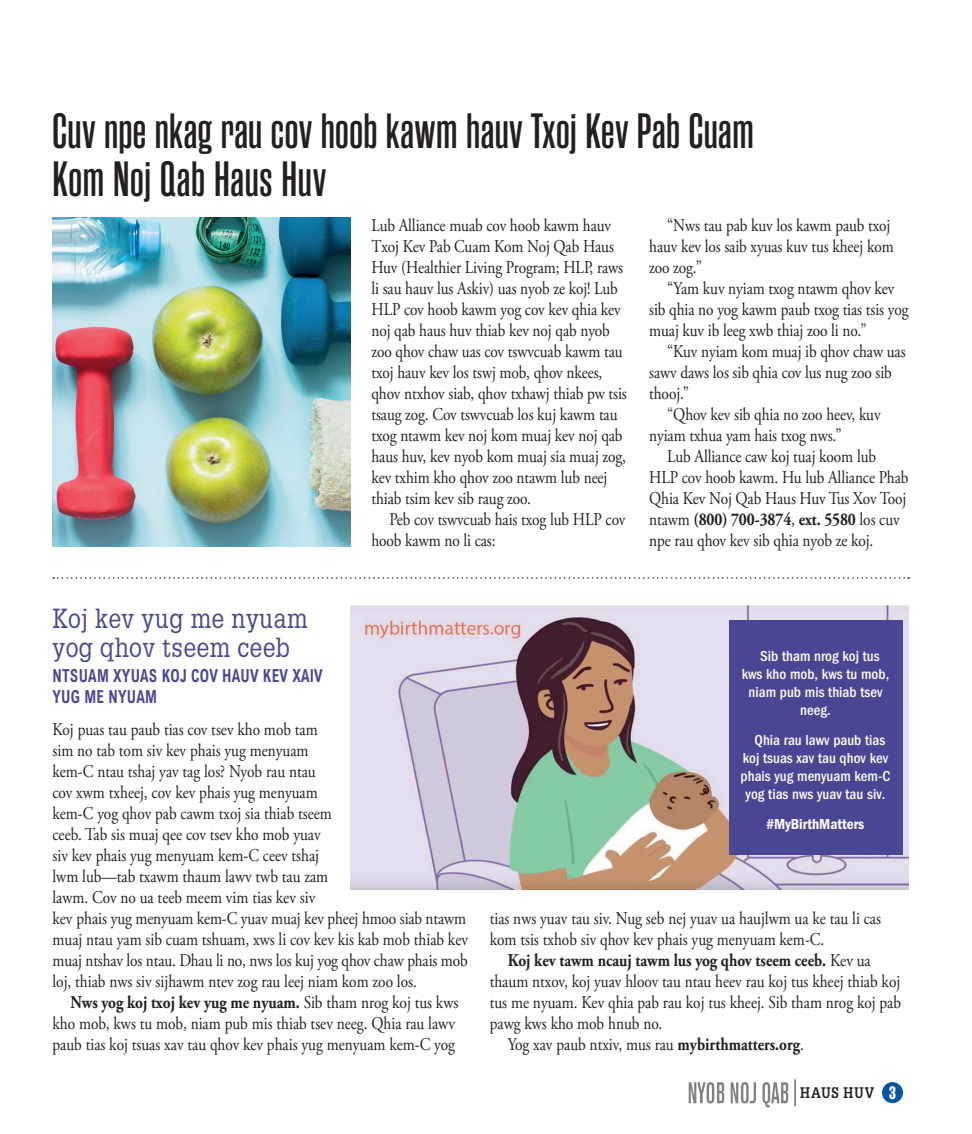
<style>
.page{position:relative;width:972px;height:1134px;background:#fff}
.page>*{position:absolute;margin:0;border:0;box-sizing:border-box;transform-origin:0 0}
._1_HM_HEAD__28-48pt{font:600 49.5px/48px "Rama Gothic M";letter-spacing:.01em;color:#231f20}
._2_HM_HEAD_side_blac{font:27px/28.5px "Glypha LT Std";letter-spacing:.02em;color:#494793;scale:.85 1}
._1_HM_body_no_indent{font:18px/21px "Adobe Garamond Pro";letter-spacing:-.005em;color:#231f20;scale:.85 1}
._1_HM_BODY{font:18px/21px "Adobe Garamond Pro";letter-spacing:-.005em;color:#231f20;scale:.85 1}
._2_HM_head_side_reve{font:700 condensed 18px/21px "Arial MT Std";letter-spacing:.015em;color:#494793;scale:.85 1}
._2_HM_BODY_side_colo{font:500 condensed 15px "ITC Franklin Gothic Std";color:#fff}
._2_HM_BODY_side_colo-2{font:15px "ITC Franklin Gothic Std Dm Cd";color:#fff}
.t1{font:700 15px "Glypha LT Std";letter-spacing:.085em;color:#231f20;scale:.85 1}
.s1{font-weight:700}
.s2{font-family:"Rama Gothic E";font-size:18px;color:#fff}
</style>
<div class="page">
<div style="left:882px;top:1082px;width:21px;height:21px;background:#0753a0;border-radius:50%"></div>
<svg style="left:795px;top:1079px;width:1px;height:27px"></svg>
<svg style="left:689px;top:1082px;width:99px;height:25px"></svg>
<svg style="left:53px;top:577px;width:856px;height:2px"></svg>
<img style="left:351px;top:605px;width:558px;height:284px">
<img style="left:52px;top:217px;width:299px;height:329px">
<div style="left:729px;top:620px;width:174px;height:235px;background:#494793"></div>
<p class="_1_HM_HEAD__28-48pt" style="left:52px;top:108px;width:703px">Cuv npe nkag rau cov hoob kawm hauv Txoj Kev Pab Cuam<br>Kom Noj Qab Haus Huv</p>
<p class="_1_HM_body_no_indent" style="left:371px;top:215px;width:302px">Lub Alliance muab cov hoob kawm hauv Txoj Kev Pab Cuam Kom Noj Qab Haus Huv (Healthier Living Program; HLP, raws li sau hauv lus Askiv) uas nyob ze koj! Lub HLP cov hoob kawm yog cov kev qhia kev noj qab haus huv thiab kev noj qab nyob zoo qhov chaw uas cov tswvcuab kawm tau txoj hauv kev los tswj mob, qhov nkees, qhov ntxhov siab, qhov txhawj thiab pw tsis tsaug zog. Cov tswvcuab los kuj kawm tau txog ntawm kev noj kom muaj kev noj qab haus huv, kev nyob kom muaj sia muaj zog, kev txhim kho qhov zoo ntawm lub neej thiab tsim kev sib raug zoo.</p>
<p class="_1_HM_BODY" style="left:371px;top:509px;width:300px;text-indent:18px">Peb cov tswvcuab hais txog lub HLP cov hoob kawm no li cas:</p>
<p class="_1_HM_BODY" style="left:649px;top:215px;width:289px;text-indent:18px">“Nws tau pab kuv los kawm paub txoj hauv kev los saib xyuas kuv tus kheej kom zoo zog.”</p>
<p class="_1_HM_BODY" style="left:649px;top:278px;width:307px;text-indent:18px">“Yam kuv nyiam txog ntawm qhov kev sib qhia no yog kawm paub txog tias tsis yog muaj kuv ib leeg xwb thiaj zoo li no.”</p>
<p class="_1_HM_BODY" style="left:649px;top:341px;width:303px;text-indent:18px">“Kuv nyiam kom muaj ib qhov chaw uas sawv daws los sib qhia cov lus nug zoo sib thooj.”</p>
<p class="_1_HM_BODY" style="left:649px;top:404px;width:274px;text-indent:18px">“Qhov kev sib qhia no zoo heev, kuv nyiam txhua yam hais txog nws.”</p>
<p class="_1_HM_BODY" style="left:649px;top:446px;width:307px;text-indent:18px">Lub Alliance caw koj tuaj koom lub HLP cov hoob kawm. Hu lub Alliance Phab Qhia Kev Noj Qab Haus Huv Tus Xov Tooj ntawm <span class="s1">(800) 700-3874</span>, <span class="s1">ext. 5580</span> los cuv npe rau qhov kev sib qhia nyob ze koj.</p>
<p class="_2_HM_HEAD_side_blac" style="left:52px;top:604px;width:301px">Koj kev yug me nyuam yog qhov tseem ceeb</p>
<p class="_2_HM_head_side_reve" style="left:52px;top:665px;width:320px">NTSUAM XYUAS KOJ COV HAUV KEV XAIV<br>YUG ME NYUAM</p>
<p class="_1_HM_body_no_indent" style="left:52px;top:719px;width:490px">Koj puas tau paub tias cov tsev kho mob tam<br>sim no tab tom siv kev phais yug menyuam<br>kem-C ntau tshaj yav tag los? Nyob rau ntau<br>cov xwm txheej, cov kev phais yug menyuam<br>kem-C yog qhov pab cawm txoj sia thiab tseem<br>ceeb. Tab sis muaj qee cov tsev kho mob yuav<br>siv kev phais yug menyuam kem-C ceev tshaj<br>lwm lub—tab txawm thaum lawv twb tau zam<br>lawm. Cov no ua teeb meem vim tias kev siv<br>kev phais yug menyuam kem-C yuav muaj kev pheej hmoo siab ntawm muaj ntau yam sib cuam tshuam, xws li cov kev kis kab mob thiab kev muaj ntshav los ntau. Dhau li no, nws los kuj yog qhov chaw phais mob loj, thiab nws siv sijhawm ntev zog rau leej niam kom zoo los.</p>
<p class="_1_HM_BODY" style="left:52px;top:992px;width:479px;text-indent:18px"><span class="s1">Nws yog koj txoj kev yug me nyuam.</span> Sib tham nrog koj tus kws kho mob, kws tu mob, niam pub mis thiab tsev neeg. Qhia rau lawv paub tias koj tsuas xav tau qhov kev phais yug menyuam kem-C yog</p>
<p class="_2_HM_BODY_side_colo" style="left:760px;top:648px;width:121px">Sib tham nrog koj tus</p>
<p class="_2_HM_BODY_side_colo" style="left:742px;top:666px;width:149px">kws kho mob, kws tu mob,</p>
<p class="_2_HM_BODY_side_colo" style="left:749px;top:684px;width:135px">niam pub mis thiab tsev</p>
<p class="_2_HM_BODY_side_colo" style="left:800px;top:702px;width:32px">neeg.</p>
<p class="_2_HM_BODY_side_colo" style="left:755px;top:732px;width:132px">Qhia rau lawv paub tias</p>
<p class="_2_HM_BODY_side_colo" style="left:743px;top:750px;width:147px">koj tsuas xav tau qhov kev</p>
<p class="_2_HM_BODY_side_colo" style="left:741px;top:768px;width:151px">phais yug menyuam kem-C</p>
<p class="_2_HM_BODY_side_colo" style="left:746px;top:786px;width:141px">yog tias nws yuav tau siv.</p>
<p class="_2_HM_BODY_side_colo-2" style="left:767px;top:816px;width:99px">#MyBirthMatters</p>
<p class="_1_HM_BODY" style="left:490px;top:908px;width:462px">tias nws yuav tau siv. Nug seb nej yuav ua haujlwm ua ke tau li cas kom tsis txhob siv qhov kev phais yug menyuam kem-C.</p>
<p class="_1_HM_BODY" style="left:490px;top:950px;width:485px;text-indent:18px"><span class="s1">Koj kev tawm ncauj tawm lus yog qhov tseem ceeb.</span> Kev ua thaum ntxov, koj yuav hloov tau ntau heev rau koj tus kheej thiab koj tus me nyuam. Kev qhia pab rau koj tus kheej. Sib tham nrog koj pab pawg kws kho mob hnub no.</p>
<p class="_1_HM_BODY" style="left:508px;top:1034px;width:350px">Yog xav paub ntxiv, mus rau <span class="s1">mybirthmatters.org</span>.</p>
<p class="t1" style="left:800px;top:1083px;width:114px">HAUS HUV <span class="s2">3</span></p>
</div>
